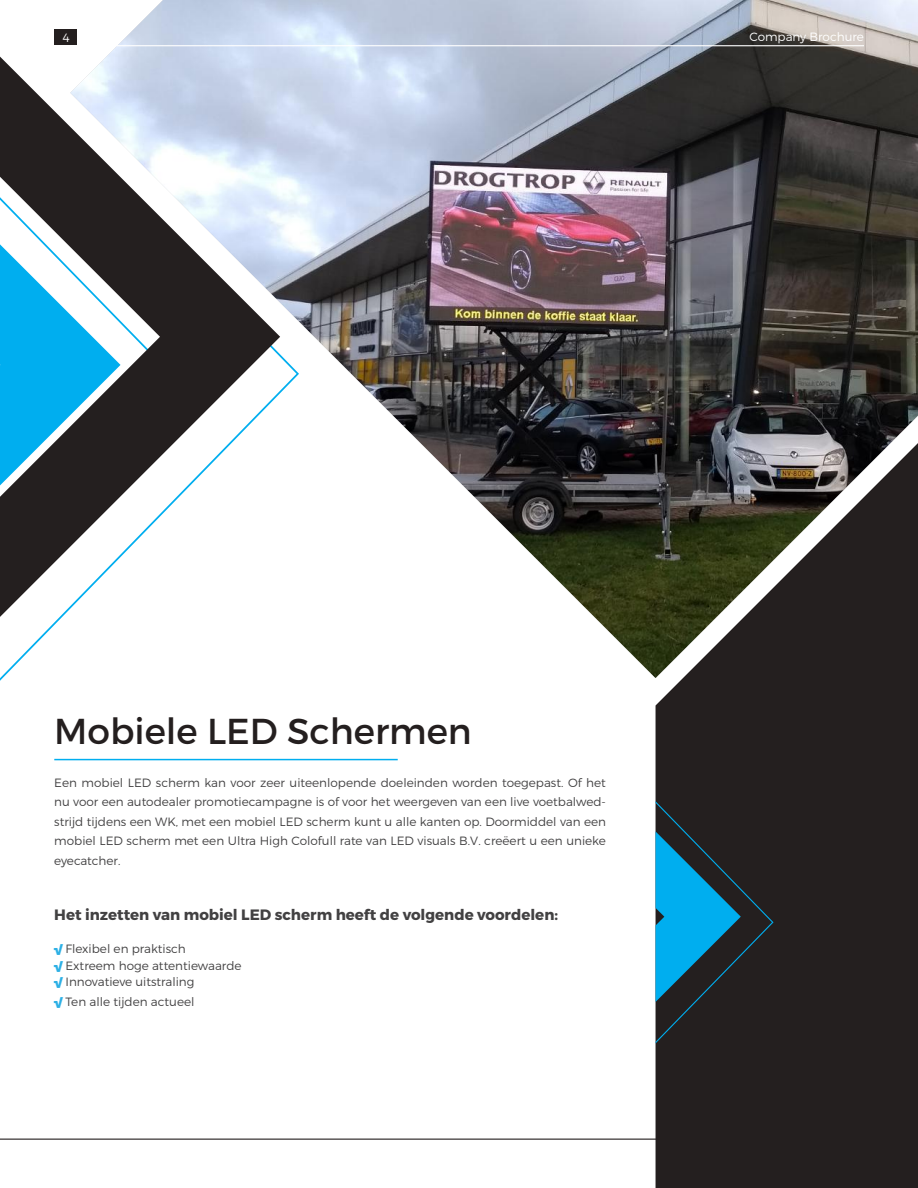
<style>
.page{position:relative;width:918px;height:1188px;background:#fff}
.page>*{position:absolute;margin:0;border:0;box-sizing:border-box;transform-origin:0 0}
.t1{font:36px "Montserrat";color:#241f1f}
.t2{font:700 15px "Montserrat";color:#424142}
.t3{font:300 12px/19.5px "Montserrat";color:#424142;text-align:justify}
.t4{font:300 12px "Montserrat";color:#fff}
.s1{font-weight:900;color:#2db0e5}
</style>
<div class="page">
<div style="left:656px;top:678px;width:262px;height:510px;background:#241f1f"></div>
<div style="left:54px;top:30px;width:23px;height:15px;background:#241f1f"></div>
<hr style="left:0;top:1139px;width:800px;height:1px;background:#241f1f">
<img style="left:70px;top:0;width:848px;height:678px">
<hr style="left:54px;top:45px;width:810px;height:1px;background:#fff">
<svg style="left:0;top:67px;width:299px;height:614px"></svg>
<svg style="left:0;top:57px;width:280px;height:560px"></svg>
<svg style="left:0;top:244px;width:121px;height:241px"></svg>
<hr style="left:54px;top:759px;width:344px;height:1px;background:#00aeef">
<svg style="left:656px;top:801px;width:118px;height:242px;background:#1a4353"></svg>
<p class="t4" style="left:63px;top:30px;width:9px">4</p>
<p class="t4" style="left:749px;top:29px;width:116px">Company Brochure</p>
<h1 class="t1" style="left:54px;top:709px;width:419px">Mobiele LED Schermen</h1>
<p class="t3" style="left:54px;top:773px;width:553px">Een mobiel LED scherm kan voor zeer uiteenlopende doeleinden worden toegepast. Of het nu voor een autodealer promotiecampagne is of voor het weergeven van een live voetbalwed&shy;strijd tijdens een WK, met een mobiel LED scherm kunt u alle kanten op. Doormiddel van een mobiel LED scherm met een Ultra High Colofull rate van LED visuals B.V. creëert u een unieke eyecatcher.</p>
<p class="t2" style="left:54px;top:906px;width:505px">Het inzetten van mobiel LED scherm heeft de volgende voordelen:</p>
<p class="t3" style="left:54px;top:941px;width:189px;line-height:16.5px;text-align:left"><span class="s1">√</span> Flexibel en praktisch<br><span class="s1">√</span> Extreem hoge attentiewaarde <span class="s1">√</span> Innovatieve uitstraling</p>
<p class="t3" style="left:54px;top:992px;width:142px"><span class="s1">√</span> Ten alle tijden actueel</p>
</div>
